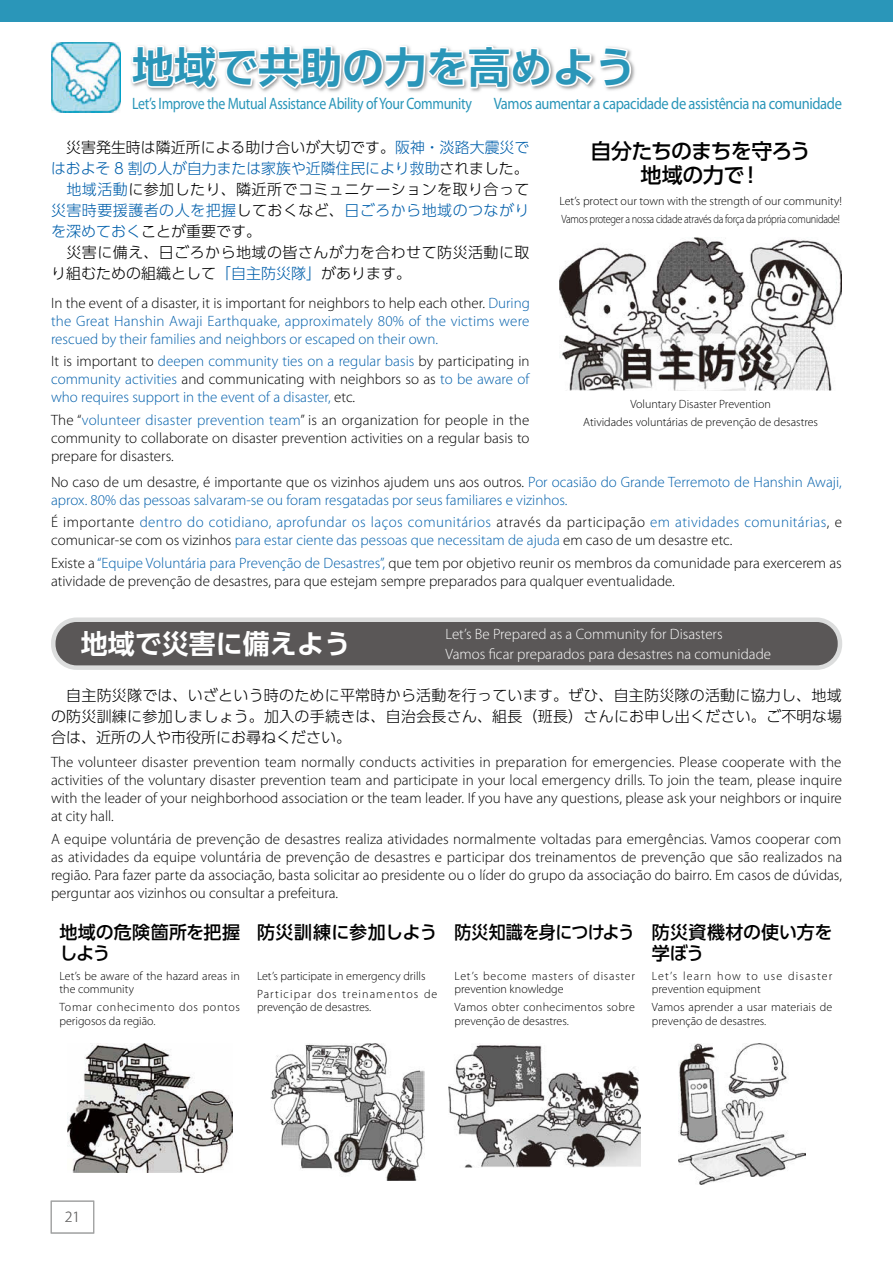
<style>
.page{position:relative;width:893px;height:1263px;background:#fff}
.page>*{position:absolute;margin:0;border:0;box-sizing:border-box;transform-origin:0 0}
.t1{font:700 42px "UD Shin Go Pro De";color:#2a96b9}
.t2{font:700 27px "UD Shin Go Pro De";color:#fff}
.t3{font:500 21px/24px "UD Shin Go Pro";letter-spacing:-.045em;color:#000;text-align:center}
.t4{font:500 18px/21px "UD Shin Go Pro";letter-spacing:-.005em;color:#000}
.t5{font:500 18px "UD Shin Go Pro";letter-spacing:-.03em;color:#000;scale:.94 1}
.t6{font:500 18px "UD Shin Go Pro";letter-spacing:.015em;color:#000}
.t7{font:16.5px "Myriad Pro";letter-spacing:-.025em;color:#2a96b9;scale:.84 1}
.t8{font:16.5px "Myriad Pro";letter-spacing:-.025em;color:#2a96b9;scale:.88 1}
.t9{font:300 15.75px "Myriad Pro";color:#727171}
.t10{font:300 15px/18px "Myriad Pro";color:#000;text-align:justify}
.t11{font:300 15px/18px "Myriad Pro";color:#005fab;text-align:justify}
.t12{font:300 15px/21px "UD Shin Go Pro";letter-spacing:.015em;color:#000;text-align:justify}
.t13{font:300 15px/18px "Myriad Pro";letter-spacing:.025em;color:#005fab}
.t14{font:300 15px/19.2px "Myriad Pro";color:#fff}
.t15{font:300 15px "UD Shin Go Pro";letter-spacing:.015em;color:#005fab}
.t16{font:300 12px/13.5px "Myriad Pro";color:#000}
.t17{font:300 12px/17.7px "Myriad Pro";letter-spacing:-.025em;color:#000}
.t18{font:300 12px/13.5px "Myriad Pro";letter-spacing:.055em;color:#000}
.t19{font:300 12px/17.7px "Myriad Pro";letter-spacing:.02em;color:#000}
.t20{font:300 12px/13.5px "Myriad Pro";letter-spacing:.025em;color:#000}
.t21{font:300 12px/13.5px "Myriad Pro";letter-spacing:.075em;color:#000}
.s1{color:#005fab}
.s2{color:#000}
</style>
<div class="page">
<div style="left:0;top:0;width:893px;height:21px;background:#2a96b9"></div>
<div style="left:51px;top:1201px;width:43px;height:32px;border:1px solid #9fa0a0"></div>
<img style="left:152px;top:64px;width:483px;height:28px">
<svg style="left:129px;top:21px;width:504px;height:70px"></svg>
<img style="left:51px;top:43px;width:70px;height:70px">
<div style="left:53px;top:620px;width:787px;height:48px;background:#5a5757;border-radius:23px"></div>
<div style="left:51px;top:617px;width:791px;height:53px;border:4px solid #dcdddd;border-radius:23px"></div>
<img style="left:67px;top:1043px;width:165px;height:130px">
<img style="left:270px;top:1043px;width:154px;height:137px">
<img style="left:449px;top:1045px;width:192px;height:122px">
<img style="left:679px;top:1043px;width:126px;height:141px">
<img style="left:559px;top:237px;width:283px;height:154px">
<h1 class="t1" style="left:132px;top:33px;width:505px">地域で共助の力を高めよう</h1>
<p class="t7" style="left:132px;top:93px;width:406px">Let’s Improve the Mutual Assistance Ability of Your Community</p>
<p class="t8" style="left:494px;top:93px;width:397px">Vamos aumentar a capacidade de assistência na comunidade</p>
<p class="t12" style="left:66px;top:136px;width:465px">災害発生時は隣近所による助け合いが大切です。<span class="s1">阪神・淡路大震災で</span></p>
<p class="t15" style="left:51px;top:156px;width:479px">はおよそ 8 割の人が自力または家族や近隣住民により救助<span class="s2">されました。</span></p>
<p class="t12" style="left:66px;top:178px;width:465px"><span class="s1">地域活動</span>に参加したり、隣近所でコミュニケーションを取り合って</p>
<p class="t15" style="left:51px;top:198px;width:480px">災害時要援護者の人を把握<span class="s2">しておくなど、</span>日ごろから地域のつながり</p>
<p class="t12" style="left:51px;top:220px;width:211px"><span class="s1">を深めておく</span>ことが重要です。</p>
<p class="t12" style="left:51px;top:241px;width:480px">　災害に備え、日ごろから地域の皆さんが力を合わせて防災活動に取</p>
<p class="t12" style="left:51px;top:262px;width:361px">り組むための組織として<span class="s1">｢自主防災隊｣</span>があります。</p>
<p class="t11" style="left:51px;top:294px;width:480px"><span class="s2">In the event of a disaster, it is important for neighbors to help each other.</span> During the Great Hanshin Awaji Earthquake, approximately 80% of the victims were rescued by their families and neighbors or escaped on their own.</p>
<p class="t11" style="left:51px;top:352px;width:480px"><span class="s2">It is important to</span> deepen community ties on a regular basis <span class="s2">by participating in </span>community activities <span class="s2">and communicating with neighbors so as</span> to be aware of who requires support in the event of a disaster, <span class="s2">etc.</span></p>
<p class="t10" style="left:51px;top:410px;width:480px">The “<span class="s1">volunteer disaster prevention team</span>” is an organization for people in the community to collaborate on disaster prevention activities on a regular basis to prepare for disasters.</p>
<p class="t11" style="left:51px;top:473px;width:792px"><span class="s2">No caso de um desastre, é importante que os vizinhos ajudem uns aos outros.</span> Por ocasião do Grande Terremoto de Hanshin Awaji, aprox. 80% das pessoas salvaram-se ou foram resgatadas por seus familiares e vizinhos.</p>
<p class="t13" style="left:51px;top:513px;width:792px"><span class="s2">É importante</span> dentro do cotidiano, aprofundar os laços comunitários <span class="s2">através da participação</span> em atividades comunitárias<span class="s2">, e comunicar-se com os vizinhos</span> para estar ciente das pessoas que necessitam de ajuda <span class="s2">em caso de um desastre etc.</span></p>
<p class="t10" style="left:51px;top:553px;width:792px">Existe a <span class="s1">“Equipe Voluntária para Prevenção de Desastres”,</span> que tem por objetivo reunir os membros da comunidade para exercerem as atividade de prevenção de desastres, para que estejam sempre preparados para qualquer eventualidade.</p>
<h3 class="t3" style="left:591px;top:139px;width:222px">自分たちのまちを守ろう地域の力で！</h3>
<p class="t17" style="left:560px;top:192px;width:284px">Let’s protect our town with the strength of our community!<br>Vamos proteger a nossa cidade através da força da própria comunidade!</p>
<p class="t16" style="left:583px;top:395px;width:236px;line-height:17.7px;text-align:center">Voluntary Disaster Prevention<br>Atividades voluntárias de prevenção de desastres</p>
<h2 class="t2" style="left:81px;top:622px;width:271px">地域で災害に備えよう</h2>
<p class="t14" style="left:445px;top:624px;width:327px">Let’s Be Prepared as a Community for Disasters<br>Vamos car preparados para desastres na comunidade</p>
<p class="t12" style="left:51px;top:684px;width:793px">　自主防災隊では、いざという時のために平常時から活動を行っています。ぜひ、自主防災隊の活動に協力し、地域の防災訓練に参加しましょう。加入の手続きは、自治会長さん、組長（班長）さんにお申し出ください。ご不明な場合は、近所の人や市役所にお尋ねください。</p>
<p class="t10" style="left:51px;top:753px;width:792px">The volunteer disaster prevention team normally conducts activities in preparation for emergencies. Please cooperate with the activities of the voluntary disaster prevention team and participate in your local emergency drills. To join the team, please inquire with the leader of your neighborhood association or the team leader. If you have any questions, please ask your neighbors or inquire at city hall.</p>
<p class="t10" style="left:51px;top:829px;width:793px">A equipe voluntária de prevenção de desastres realiza atividades normalmente voltadas para emergências. Vamos cooperar com as atividades da equipe voluntária de prevenção de desastres e participar dos treinamentos de prevenção que são realizados na região. Para fazer parte da associação, basta solicitar ao presidente ou o líder do grupo da associação do bairro. Em casos de dúvidas, perguntar aos vizinhos ou consultar a prefeitura.</p>
<p class="t4" style="left:60px;top:921px;width:182px">地域の危険箇所を把握しよう</p>
<p class="t16" style="left:60px;top:969px;width:182px">Let’s be aware of the hazard areas in the community</p>
<p class="t18" style="left:60px;top:1000px;width:182px">Tomar conhecimento dos pontos perigosos da região.</p>
<p class="t5" style="left:454px;top:918px;width:193px">防災知識を身につけよう</p>
<p class="t18" style="left:454px;top:969px;width:182px">Let’s become masters of disaster prevention knowledge</p>
<p class="t20" style="left:454px;top:1000px;width:182px">Vamos obter conhecimentos sobre prevenção de desastres.</p>
<p class="t4" style="left:652px;top:921px;width:182px">防災資機材の使い方を学ぼう</p>
<p class="t21" style="left:652px;top:969px;width:182px">Let’s learn how to use disaster prevention equipment</p>
<p class="t16" style="left:652px;top:1000px;width:182px">Vamos aprender a usar materiais de prevenção de desastres.</p>
<p class="t6" style="left:257px;top:918px;width:182px">防災訓練に参加しよう</p>
<p class="t19" style="left:257px;top:967px;width:182px">Let’s participate in emergency drills<br>Participar dos treinamentos de</p>
<p class="t16" style="left:257px;top:1000px;width:116px">prevenção de desastres.</p>
<p class="t9" style="left:65px;top:1208px;width:17px">21</p>
</div>
